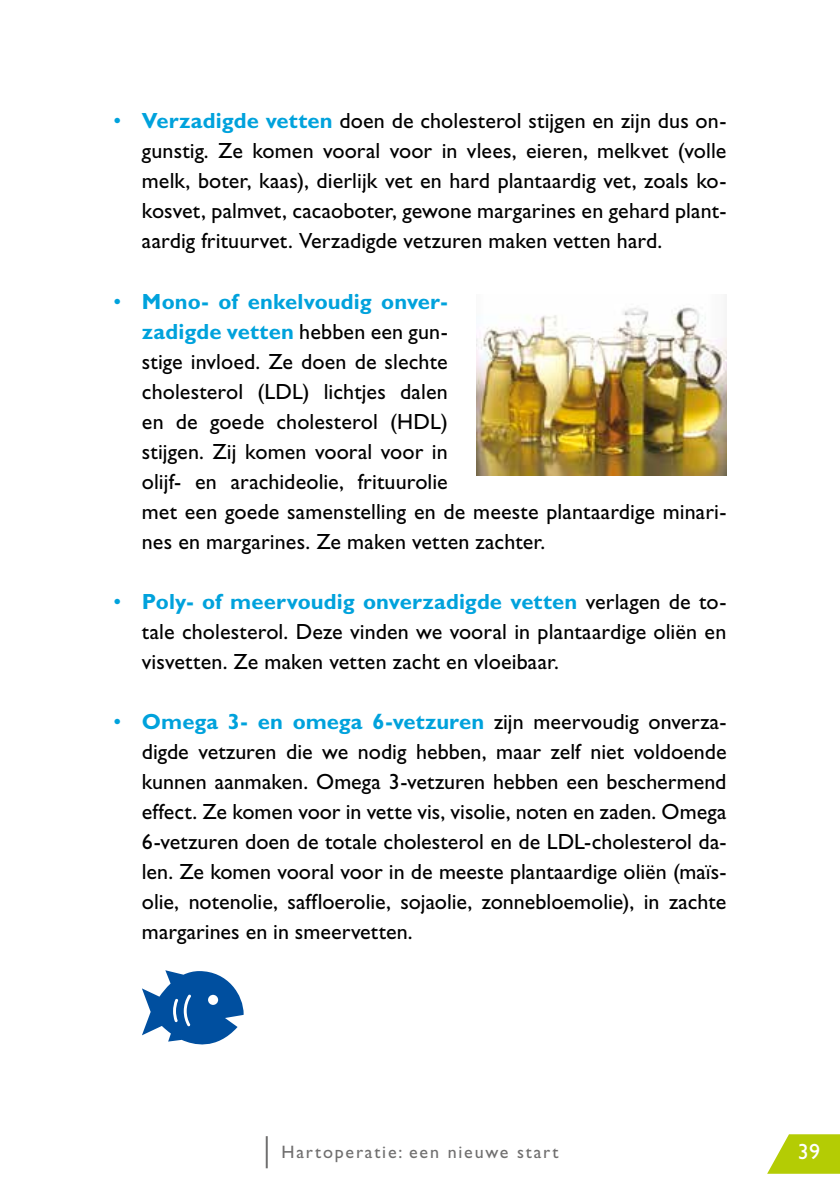
<style>
.page{position:relative;width:840px;height:1191px;background:#fff}
.page>*{position:absolute;margin:0;border:0;box-sizing:border-box;transform-origin:0 0}
.t1{font:22px/30px "Gill Sans Std";letter-spacing:.005em;color:#000;text-align:justify}
.t2{font:22px "Gill Sans Std";color:#fff}
.t3{font:18px "Gill Sans Std";letter-spacing:.1em;color:#706f6f}
.s1{color:#00a2dc}
.s2{font-weight:700;color:#00a2dc}
</style>
<div class="page">
<hr style="left:265px;top:1136px;width:2px;height:32px;background:#706f6f">
<svg style="left:767px;top:1134px;width:72px;height:39px"></svg>
<img style="left:476px;top:307px;width:250px;height:168px">
<svg style="left:142px;top:970px;width:101px;height:75px"></svg>
<p class="t1" style="left:142px;top:106px;width:585px;text-indent:-28px"><span class="s1">•</span> <span class="s2">Verzadigde vetten</span> doen de cholesterol stijgen en zijn dus on&shy;gunstig. Ze komen vooral voor in vlees, eieren, melkvet (volle melk, boter, kaas), dierlijk vet en hard plantaardig vet, zoals ko&shy;kosvet, palmvet, cacaoboter, gewone margarines en gehard plant&shy;aardig frituurvet. Verzadigde vetzuren maken vetten hard.</p>
<p class="t1" style="left:142px;top:286px;width:585px;text-align:left;text-indent:-28px"><span class="s1">•</span> <span class="s2">Mono- of enkelvoudig onver-<br>zadigde vetten</span> hebben een gun-<br>stige invloed. Ze doen de slechte<br>cholesterol (LDL) lichtjes dalen<br>en de goede cholesterol (HDL)<br>stijgen. Zij komen vooral voor in<br>olijf- en arachideolie, frituurolie<br>met een goede samenstelling en de meeste plantaardige minari&shy;nes en margarines. Ze maken vetten zachter.</p>
<p class="t1" style="left:142px;top:586px;width:585px;text-indent:-28px"><span class="s1">•</span> <span class="s2">Poly- of meervoudig onverzadigde vetten</span> verlagen de to&shy;tale cholesterol. Deze vinden we vooral in plantaardige oliën en visvetten. Ze maken vetten zacht en vloeibaar.</p>
<p class="t1" style="left:142px;top:706px;width:586px;text-indent:-28px"><span class="s1">•</span> <span class="s2">Omega 3- en omega 6-vetzuren</span> zijn meervoudig onverza&shy;digde vetzuren die we nodig hebben, maar zelf niet voldoende kunnen aanmaken. Omega 3-vetzuren hebben een beschermend effect. Ze komen voor in vette vis, visolie, noten en zaden. Omega 6-vetzuren doen de totale cholesterol en de LDL-cholesterol da&shy;len. Ze komen vooral voor in de meeste plantaardige oliën (maïs&shy;olie, notenolie, saffloerolie, sojaolie, zonnebloemolie), in zachte margarines en in smeervetten.</p>
<p class="t3" style="left:281px;top:1141px;width:278px">Hartoperatie: een nieuwe start</p>
<p class="t2" style="left:797px;top:1138px;width:23px">39</p>
</div>
